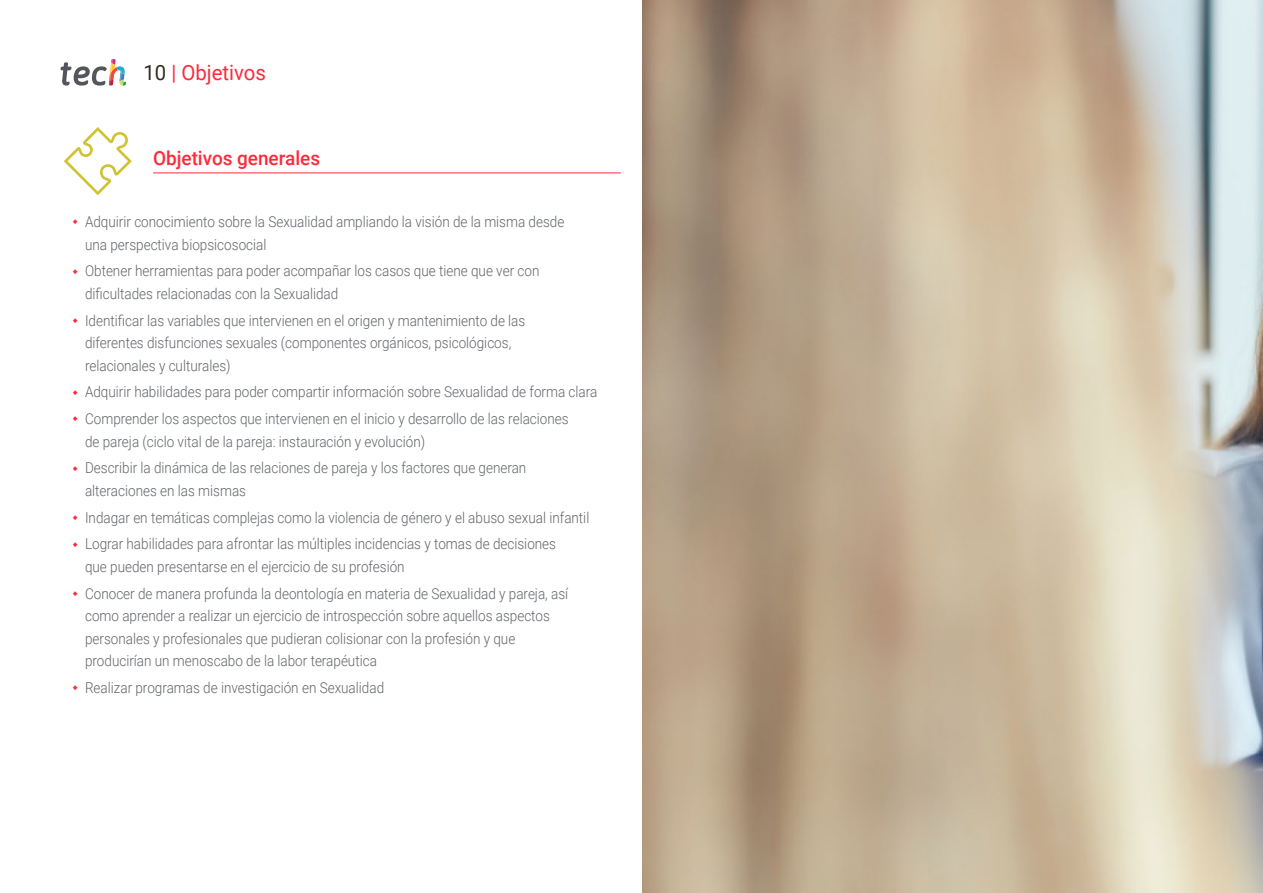
<style>
.page{position:relative;width:1263px;height:893px;background:#fff}
.page>*{position:absolute;margin:0;border:0;box-sizing:border-box;transform-origin:0 0}
.t1{font:21px "Roboto";color:#ff293a}
.t2{font:500 19.5px "Roboto";color:#ff293a}
.t3{font:300 15px/22.5px "Roboto";color:#61646a;scale:.9 1}
.s1{color:#312e20}
</style>
<div class="page">
<hr style="left:153px;top:173px;width:468px;height:1px;background:#ff293a">
<svg style="left:64px;top:127px;width:68px;height:68px"></svg>
<svg style="left:61px;top:59px;width:65px;height:27px"></svg>
<img style="left:642px;top:0;width:621px;height:893px">
<h1 class="t1" style="left:144px;top:57px;width:124px"><span class="s1">10</span> | Objetivos</h1>
<h2 class="t2" style="left:153px;top:144px;width:169px">Objetivos generales</h2>
<p class="t3" style="left:85px;top:210px;width:534px">Adquirir conocimiento sobre la Sexualidad ampliando la visión de la misma desde una perspectiva biopsicosocial</p>
<p class="t3" style="left:85px;top:259px;width:506px">Obtener herramientas para poder acompañar los casos que tiene que ver con dificultades relacionadas con la Sexualidad</p>
<p class="t3" style="left:85px;top:309px;width:491px">Identificar las variables que intervienen en el origen y mantenimiento de las diferentes disfunciones sexuales (componentes orgánicos, psicológicos, relacionales y culturales)</p>
<p class="t3" style="left:85px;top:378px;width:571px;line-height:26.7px">Adquirir habilidades para poder compartir información sobre Sexualidad de forma clara<br>Comprender los aspectos que intervienen en el inicio y desarrollo de las relaciones</p>
<p class="t3" style="left:85px;top:427px;width:492px;line-height:26.7px">de pareja (ciclo vital de la pareja: instauración y evolución)<br>Describir la dinámica de las relaciones de pareja y los factores que generan</p>
<p class="t3" style="left:85px;top:477px;width:562px;line-height:26.7px">alteraciones en las mismas<br>Indagar en temáticas complejas como la violencia de género y el abuso sexual infantil<br>Lograr habilidades para afrontar las múltiples incidencias y tomas de decisiones</p>
<p class="t3" style="left:85px;top:553px;width:538px;line-height:26.7px">que pueden presentarse en el ejercicio de su profesión<br>Conocer de manera profunda la deontología en materia de Sexualidad y pareja, así</p>
<p class="t3" style="left:85px;top:604px;width:518px">como aprender a realizar un ejercicio de introspección sobre aquellos aspectos personales y profesionales que pudieran colisionar con la profesión y que producirían un menoscabo de la labor terapéutica</p>
<p class="t3" style="left:85px;top:676px;width:334px">Realizar programas de investigación en Sexualidad</p>
</div>
